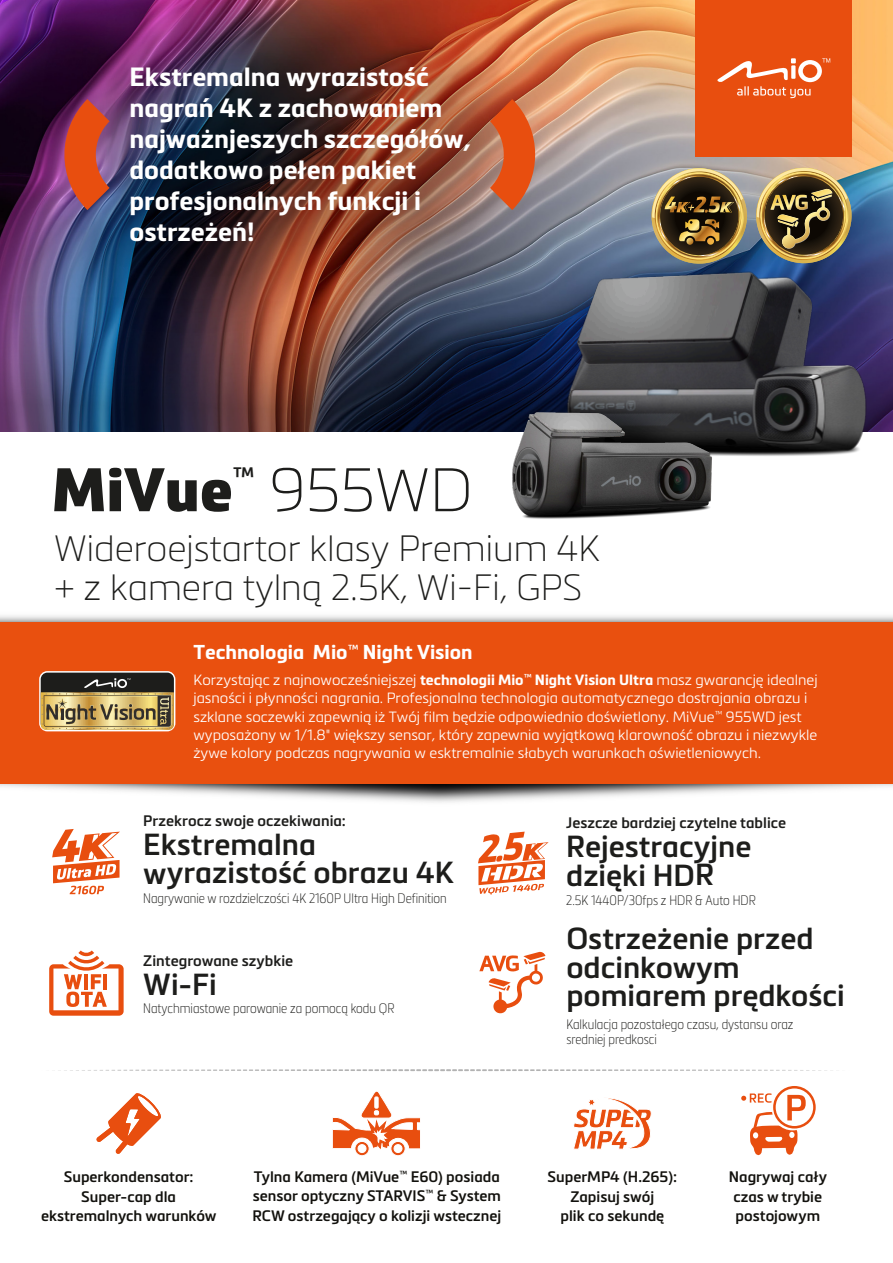
<style>
.page{position:relative;width:893px;height:1263px;background:#fff}
.page>*{position:absolute;margin:0;border:0;box-sizing:border-box;transform-origin:0 0}
.t1{font:900 60.45px "Metronic Pro";color:#1d1d1b}
.t2{font:60.45px "Metronic Pro Air";color:#1d1d1b}
.t3{font:36px/39px "Metronic Pro Air";color:#1d1d1b}
.t4{font:600 30px/28.5px "Metronic Pro";color:#1d1d1b}
.t5{font:700 25.95px/31.2px "Metronic Pro";color:#fff}
.t6{font:700 23.4px "Metronic Pro";color:#1d1d1b}
.t7{font:700 19.8px "Metronic Pro";color:#fff}
.t8{font:600 15px/19.5px "Metronic Pro";color:#12110d;text-align:center}
.t9{font:600 15px "Metronic Pro";color:#1d1d1b}
.t10{font:300 14.55px/18.3px "Metronic Pro";color:#fff}
.t11{font:13.5px/15px "Metronic Pro Air Condensed";color:#1d1d1b}
.s1{font-weight:700}
</style>
<div class="page">
<img style="left:0;top:0;width:893px;height:432px">
<img style="left:0;top:784px;width:893px;height:19px">
<div style="left:696px;top:0;width:156px;height:156px;background:#e84e0f"></div>
<svg style="left:717px;top:58px;width:113px;height:40px"></svg>
<img style="left:515px;top:223px;width:378px;height:233px">
<div style="left:0;top:622px;width:893px;height:162px;background:#e9500f"></div>
<svg style="left:39px;top:671px;width:136px;height:60px"></svg>
<svg style="left:58px;top:1069px;width:775px;height:2px"></svg>
<svg style="left:333px;top:1091px;width:87px;height:65px"></svg>
<img style="left:650px;top:166px;width:203px;height:99px">
<img style="left:481px;top:380px;width:260px;height:139px">
<img style="left:18px;top:0;width:560px;height:357px">
<img style="left:74px;top:8px;width:491px;height:318px">
<svg style="left:57px;top:99px;width:53px;height:111px"></svg>
<svg style="left:490px;top:99px;width:53px;height:111px"></svg>
<svg style="left:479px;top:951px;width:66px;height:63px"></svg>
<svg style="left:478px;top:832px;width:71px;height:62px"></svg>
<svg style="left:52px;top:829px;width:68px;height:65px"></svg>
<svg style="left:49px;top:950px;width:75px;height:66px"></svg>
<svg style="left:96px;top:1093px;width:65px;height:61px"></svg>
<svg style="left:573px;top:1098px;width:79px;height:52px"></svg>
<div style="left:773px;top:1086px;width:43px;height:42px;border:3px solid #e84e0f;border-radius:50%"></div>
<svg style="left:741px;top:1093px;width:65px;height:63px"></svg>
<h3 class="t5" style="left:129px;top:60px;width:343px">Ekstremalna wyrazistość nagrań 4K z zachowaniem najważnjeszych szczegółów, dodatkowo pełen pakiet profesjonalnych funkcji i ostrzeżeń!</h3>
<h1 class="t1" style="left:52px;top:454px;width:182px">MiVue</h1>
<h3 class="t6" style="left:233px;top:461px;width:24px">™</h3>
<h1 class="t2" style="left:270px;top:448px;width:204px">955WD</h1>
<h2 class="t3" style="left:54px;top:527px;width:547px">Wideroejstartor klasy Premium 4K + z kamera tylną 2.5K, Wi-Fi, GPS</h2>
<h3 class="t7" style="left:193px;top:640px;width:281px">Technologia Mio<sup>™</sup> Night Vision</h3>
<p class="t10" style="left:193px;top:670px;width:626px">Korzystając z najnowocześniejszej <span class="s1">technologii Mio</span><sup>™</sup> <span class="s1">Night Vision Ultra</span> masz gwarancję idealnej jasności i płynności nagrania. Profesjonalna technologia automatycznego dostrajania obrazu i szklane soczewki zapewnią iż Twój film będzie odpowiednio doświetlony. MiVue<sup>™</sup> 955WD jest wyposażony w 1/1.8" większy sensor, który zapewnia wyjątkową klarowność obrazu i niezwykle żywe kolory podczas nagrywania w esktremalnie słabych warunkach oświetleniowych.</p>
<p class="t9" style="left:143px;top:811px;width:204px">Przekrocz swoje oczekiwania:</p>
<h3 class="t4" style="left:143px;top:830px;width:312px">Ekstremalna wyrazistość obrazu 4K</h3>
<p class="t11" style="left:143px;top:890px;width:305px">Nagrywanie w rozdzielczości 4K 2160P Ultra High Definition</p>
<p class="t9" style="left:143px;top:951px;width:151px">Zintegrowane szybkie</p>
<h3 class="t4" style="left:143px;top:969px;width:75px">Wi-Fi</h3>
<p class="t11" style="left:143px;top:1000px;width:253px">Natychmiastowe parowanie za pomocą kodu QR</p>
<p class="t9" style="left:566px;top:813px;width:221px">Jeszcze bardziej czytelne tablice</p>
<h3 class="t4" style="left:566px;top:832px;width:187px">Rejestracyjne dzięki HDR</h3>
<p class="t11" style="left:566px;top:892px;width:191px">2.5K 1440P/30fps z HDR &amp; Auto HDR</p>
<h3 class="t4" style="left:566px;top:924px;width:280px">Ostrzeżenie przed odcinkowym pomiarem prędkości</h3>
<p class="t11" style="left:566px;top:1016px;width:229px">Kalkulacja pozostałego czasu, dystansu oraz sredniej predkosci</p>
<p class="t8" style="left:252px;top:1166px;width:250px;text-align:justify">Tylna Kamera (MiVue<sup>™</sup> E60) posiada sensor optyczny STARVIS<sup>™</sup> &amp; System RCW ostrzegający o kolizji wstecznej</p>
<p class="t8" style="left:41px;top:1167px;width:177px">Superkondensator:<br>Super-cap dla ekstremalnych warunków</p>
<p class="t8" style="left:548px;top:1167px;width:131px">SuperMP4 (H.265):<br>Zapisuj swój<br>plik co sekundę</p>
<p class="t8" style="left:729px;top:1167px;width:100px">Nagrywaj cały czas w trybie postojowym</p>
</div>
